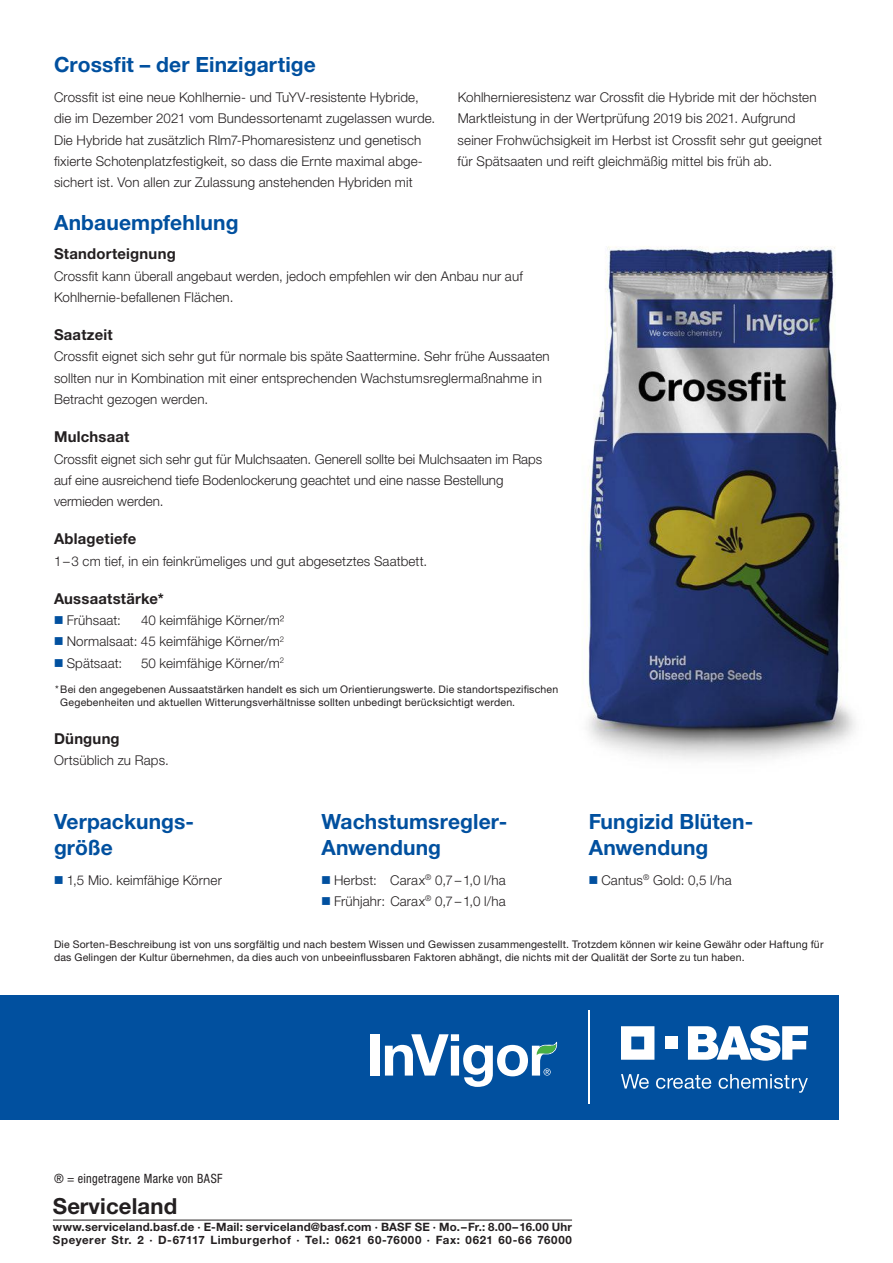
<style>
.page{position:relative;width:893px;height:1263px;background:#fff}
.page>*{position:absolute;margin:0;border:0;box-sizing:border-box;transform-origin:0 0}
.t1{font:700 22.2px "Helvetica Neue LT Std";letter-spacing:.005em;color:#231f20}
.t2{font:700 21px/25.5px "Helvetica Neue LT Std";letter-spacing:.005em;color:#01509f}
.t3{font:700 15px "Helvetica Neue LT Std";letter-spacing:.015em;color:#231f20}
.t4{font:300 13.5px/21.3px "Helvetica Neue LT Std";letter-spacing:.01em;color:#231f20}
.t5{font:condensed 12.9px "Helvetica Neue LT Std";letter-spacing:.025em;color:#231f20;scale:.95 1}
.t6{font:700 11.55px/12.9px "Helvetica Neue LT Std";letter-spacing:.03em;color:#231f20}
.t7{font:10.5px/12.8px "Helvetica Neue LT Std";letter-spacing:.02em;color:#231f20}
</style>
<div class="page">
<img style="left:585px;top:246px;width:271px;height:513px">
<div style="left:0;top:995px;width:839px;height:125px;background:#01509f"></div>
<div style="left:370px;top:1034px;width:9px;height:41px;background:#fff"></div>
<svg style="left:385px;top:1034px;width:172px;height:53px"></svg>
<hr style="left:588px;top:1011px;width:2px;height:93px;background:#fff">
<svg style="left:621px;top:1026px;width:33px;height:34px"></svg>
<div style="left:665px;top:1036px;width:13px;height:13px;background:#fff"></div>
<svg style="left:688px;top:1025px;width:120px;height:36px"></svg>
<svg style="left:621px;top:1074px;width:28px;height:15px"></svg>
<svg style="left:656px;top:1075px;width:55px;height:14px"></svg>
<svg style="left:719px;top:1074px;width:89px;height:19px"></svg>
<hr style="left:53px;top:1220px;width:519px;height:1px;background:#231f20">
<h2 class="t2" style="left:54px;top:52px;width:263px">Crossfit – der Einzigartige</h2>
<p class="t4" style="left:54px;top:86px;width:383px">Crossfit ist eine neue Kohlhernie- und TuYV-resistente Hybride, die im Dezember 2021 vom Bundessortenamt zugelassen wurde.<br>Die Hybride hat zusätzlich Rlm7-Phomaresistenz und genetisch fixierte Schotenplatzfestigkeit, so dass die Ernte maximal abge&shy;sichert ist. Von allen zur Zulassung anstehenden Hybriden mit</p>
<p class="t4" style="left:458px;top:86px;width:366px">Kohlhernieresistenz war Crossfit die Hybride mit der höchsten Marktleistung in der Wertprüfung 2019 bis 2021. Aufgrund seiner Frohwüchsigkeit im Herbst ist Crossfit sehr gut geeignet für Spätsaaten und reift gleichmäßig mittel bis früh ab.</p>
<h2 class="t2" style="left:54px;top:209px;width:186px">Anbauempfehlung</h2>
<p class="t3" style="left:54px;top:245px;width:123px">Standorteignung</p>
<p class="t4" style="left:54px;top:265px;width:470px">Crossfit kann überall angebaut werden, jedoch empfehlen wir den Anbau nur auf<br>Kohlhernie-befallenen Flächen.</p>
<p class="t3" style="left:54px;top:326px;width:60px">Saatzeit</p>
<p class="t4" style="left:54px;top:346px;width:497px">Crossfit eignet sich sehr gut für normale bis späte Saattermine. Sehr frühe Aussaaten sollten nur in Kombination mit einer entsprechenden Wachstumsreglermaßnahme in<br>Betracht gezogen werden.</p>
<p class="t3" style="left:54px;top:428px;width:77px">Mulchsaat</p>
<p class="t4" style="left:54px;top:448px;width:490px">Crossfit eignet sich sehr gut für Mulchsaaten. Generell sollte bei Mulchsaaten im Raps auf eine ausreichend tiefe Bodenlockerung geachtet und eine nasse Bestellung vermieden werden.</p>
<p class="t3" style="left:54px;top:530px;width:84px">Ablagetiefe</p>
<p class="t4" style="left:54px;top:550px;width:375px">1–3 cm tief, in ein feinkrümeliges und gut abgesetztes Saatbett.</p>
<p class="t3" style="left:54px;top:589px;width:111px">Aussaatstärke*</p>
<p class="t4" style="left:67px;top:609px;width:56px">Frühsaat:</p>
<p class="t4" style="left:67px;top:609px;width:219px;text-align:justify;text-indent:74px">40 keimfähige Körner/m²<br>Normalsaat: 45 keimfähige Körner/m<sup>2<br></sup>Spätsaat:</p>
<p class="t4" style="left:141px;top:652px;width:145px">50 keimfähige Körner/m<sup>2</sup></p>
<p class="t7" style="left:60px;top:683px;width:499px;text-indent:-5px">* Bei den angegebenen Aussaatstärken handelt es sich um Orientierungswerte. Die standortspezifischen<br>Gegebenheiten und aktuellen Witterungsverhältnisse sollten unbedingt berücksichtigt werden.</p>
<p class="t3" style="left:54px;top:729px;width:67px">Düngung</p>
<p class="t4" style="left:54px;top:750px;width:116px">Ortsüblich zu Raps.</p>
<h2 class="t2" style="left:54px;top:808px;width:142px">Verpackungs&shy;größe</h2>
<p class="t4" style="left:67px;top:869px;width:157px">1,5 Mio. keimfähige Körner</p>
<h2 class="t2" style="left:321px;top:808px;width:188px">Wachstumsregler-<br>Anwendung</h2>
<p class="t4" style="left:334px;top:869px;width:173px">Herbst: Carax<sup>®</sup> 0,7–1,0 l/ha<br>Frühjahr: Carax<sup>®</sup> 0,7–1,0 l/ha</p>
<h2 class="t2" style="left:589px;top:808px;width:166px">Fungizid Blüten-<br>Anwendung</h2>
<p class="t4" style="left:601px;top:869px;width:132px">Cantus<sup>®</sup> Gold: 0,5 l/ha</p>
<p class="t7" style="left:54px;top:938px;width:771px">Die Sorten-Beschreibung ist von uns sorgfältig und nach bestem Wissen und Gewissen zusammengestellt. Trotzdem können wir keine Gewähr oder Haftung für das Gelingen der Kultur übernehmen, da dies auch von unbeeinflussbaren Faktoren abhängt, die nichts mit der Qualität der Sorte zu tun haben.</p>
<p class="t5" style="left:54px;top:1171px;width:179px">® = eingetragene Marke von BASF</p>
<p class="t6" style="left:53px;top:1220px;width:521px">www.serviceland.basf.de · E-Mail: serviceland@basf.com · BASF SE · Mo.–Fr.: 8.00–16.00 Uhr<br>Speyerer Str. 2 · D-67117 Limburgerhof · Tel.: 0621 60-76000 · Fax: 0621 60-66 76000</p>
<h1 class="t1" style="left:53px;top:1192px;width:126px">Serviceland</h1>
</div>
